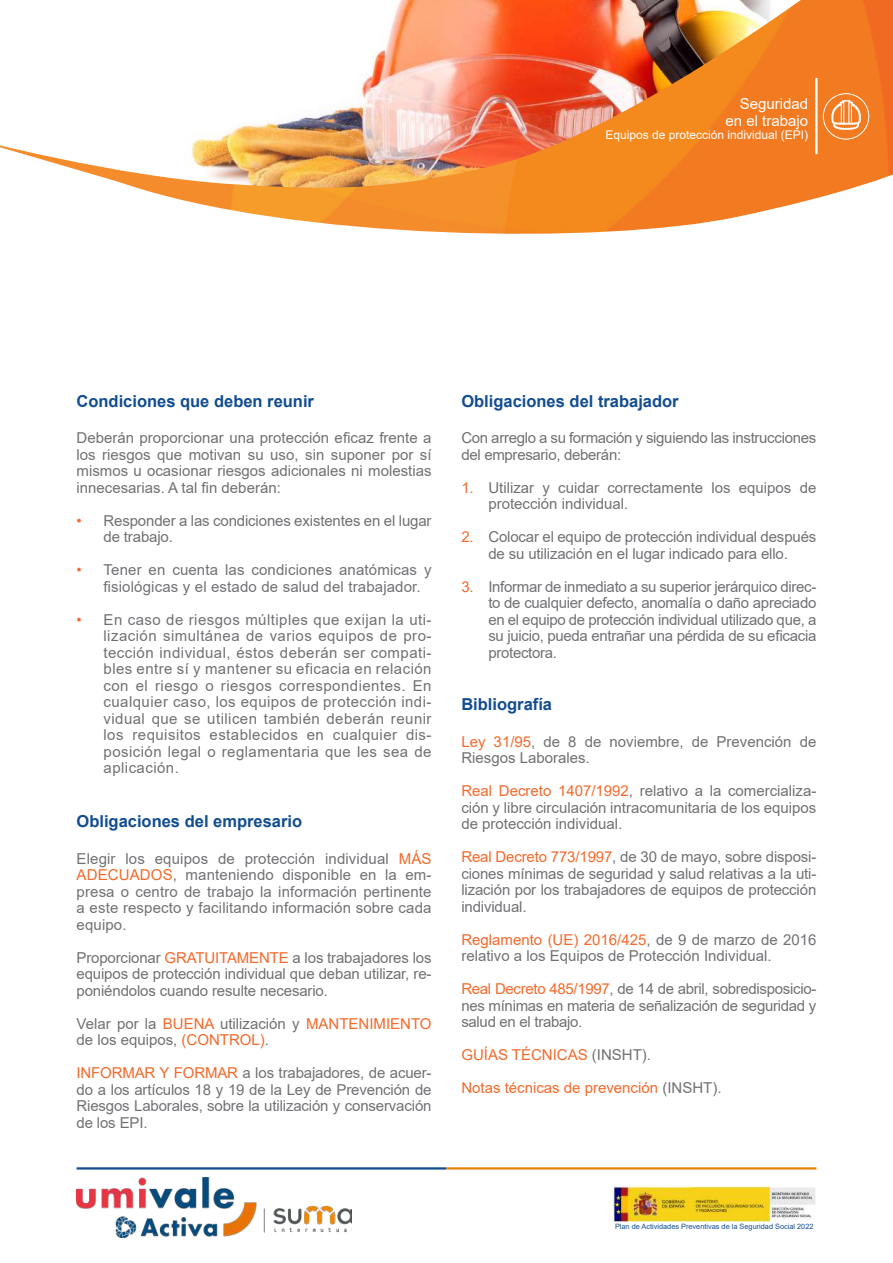
<style>
.page{position:relative;width:893px;height:1263px;background:#fff}
.page>*{position:absolute;margin:0;border:0;box-sizing:border-box;transform-origin:0 0}
.t1{font:700 16.5px "Arial";color:#124d91}
.t2{font:15px/16.5px "Arial";color:#717074;text-align:justify}
.t3{font:15px/16.5px "Arial";letter-spacing:-.02em;color:#717074}
.t4{font:15px "Arial";color:#f26a2c}
.t5{font:15px/16.5px "Arial";color:#fff;text-align:right}
.t6{font:12px "Arial";color:#fff}
.t7{font:7.35px "Arial";color:#124d91}
.s1{color:#f26a2c}
.s2{color:#717074}
</style>
<div class="page">
<img style="left:614px;top:1185px;width:202px;height:36px">
<hr style="left:77px;top:1167px;width:369px;height:2px;background:#124d91">
<hr style="left:446px;top:1167px;width:370px;height:2px;background:#e78208">
<img style="left:77px;top:1178px;width:275px;height:59px">
<img style="left:0;top:0;width:893px;height:234px">
<hr style="left:815px;top:78px;width:2px;height:76px;background:#fff">
<svg style="left:831px;top:100px;width:30px;height:30px"></svg>
<div style="left:823px;top:93px;width:46px;height:47px;border:1px solid #fff;border-radius:50%"></div>
<p class="t5" style="left:726px;top:96px;width:84px">Seguridad en el trabajo</p>
<p class="t6" style="left:605px;top:127px;width:204px">Equipos de protección individual (EPI)</p>
<p class="t1" style="left:77px;top:390px;width:239px">Condiciones que deben reunir</p>
<p class="t2" style="left:77px;top:430px;width:357px">Deberán proporcionar una protección eficaz frente a los riesgos que motivan su uso, sin suponer por sí mismos u ocasionar riesgos adicionales ni molestias innecesarias. A tal fin deberán:</p>
<p class="t2" style="left:104px;top:512px;width:329px;text-indent:-27px"><span class="s1">•</span> Responder a las condiciones existentes en el lugar de trabajo.</p>
<p class="t2" style="left:104px;top:562px;width:330px;text-indent:-27px"><span class="s1">•</span> Tener en cuenta las condiciones anatómicas y fisiológicas y el estado de salud del trabajador.</p>
<p class="t2" style="left:104px;top:611px;width:330px;text-indent:-27px"><span class="s1">•</span> En caso de riesgos múltiples que exijan la uti&shy;lización simultánea de varios equipos de pro&shy;tección individual, éstos deberán ser compati&shy;bles entre sí y mantener su eficacia en relación con el riesgo o riesgos correspondientes. En cualquier caso, los equipos de protección indi&shy;vidual que se utilicen también deberán reunir los requisitos establecidos en cualquier dis&shy;posición legal o reglamentaria que les sea de aplicación.</p>
<p class="t1" style="left:77px;top:810px;width:227px">Obligaciones del empresario</p>
<p class="t2" style="left:77px;top:850px;width:357px">Elegir los equipos de protección individual <span class="s1">MÁS ADECUADOS</span>, manteniendo disponible en la em&shy;presa o centro de trabajo la información pertinente a este respecto y facilitando información sobre cada equipo.</p>
<p class="t2" style="left:77px;top:949px;width:357px">Proporcionar <span class="s1">GRATUITAMENTE</span> a los trabajadores los equipos de protección individual que deban utilizar, re&shy;poniéndolos cuando resulte necesario.</p>
<p class="t2" style="left:77px;top:1015px;width:357px">Velar por la <span class="s1">BUENA</span> utilización y <span class="s1">MANTENIMIENTO </span>de los equipos, <span class="s1">(CONTROL)</span>.</p>
<p class="t2" style="left:77px;top:1064px;width:357px"><span class="s1">INFORMAR Y FORMAR</span> a los trabajadores, de acuer&shy;do a los artículos 18 y 19 de la Ley de Prevención de Riesgos Laborales, sobre la utilización y conservación de los EPI.</p>
<p class="t1" style="left:461px;top:390px;width:219px">Obligaciones del trabajador</p>
<p class="t3" style="left:461px;top:430px;width:356px">Con arreglo a su formación y siguiendo las instrucciones del empresario, deberán:</p>
<p class="t2" style="left:488px;top:479px;width:330px;text-indent:-27px"><span class="s1">1.</span> Utilizar y cuidar correctamente los equipos de protección individual.</p>
<p class="t2" style="left:461px;top:529px;width:356px;text-align:center"><span class="s1">2.</span> Colocar el equipo de protección individual después de su utilización en el lugar indicado para ello.</p>
<p class="t2" style="left:488px;top:578px;width:330px;text-indent:-27px"><span class="s1">3.</span> Informar de inmediato a su superior jerárquico direc&shy;to de cualquier defecto, anomalía o daño apreciado en el equipo de protección individual utilizado que, a su juicio, pueda entrañar una pérdida de su eficacia protectora.</p>
<p class="t1" style="left:461px;top:693px;width:92px">Bibliografía</p>
<p class="t2" style="left:461px;top:733px;width:356px"><span class="s1">Ley 31/95</span>, de 8 de noviembre, de Prevención de<br>Riesgos Laborales.</p>
<p class="t2" style="left:461px;top:782px;width:357px"><span class="s1">Real Decreto 1407/1992</span>, relativo a la comercializa&shy;ción y libre circulación intracomunitaria de los equipos de protección individual.</p>
<p class="t2" style="left:461px;top:848px;width:357px"><span class="s1">Real Decreto 773/1997</span>, de 30 de mayo, sobre disposi&shy;ciones mínimas de seguridad y salud relativas a la uti&shy;lización por los trabajadores de equipos de protección individual.</p>
<p class="t2" style="left:461px;top:931px;width:357px"><span class="s1">Reglamento (UE) 2016/425</span>, de 9 de marzo de 2016 relativo a los Equipos de Protección Individual.</p>
<p class="t2" style="left:461px;top:980px;width:357px"><span class="s1">Real Decreto 485/1997</span>, de 14 de abril, sobredisposicio&shy;nes mínimas en materia de señalización de seguridad y salud en el trabajo.</p>
<p class="t4" style="left:461px;top:1045px;width:191px">GUÍAS TÉCNICAS <span class="s2">(INSHT).</span></p>
<p class="t4" style="left:461px;top:1078px;width:262px">Notas técnicas de prevención <span class="s2">(INSHT).</span></p>
<p class="t7" style="left:615px;top:1221px;width:200px">Plan de Actividades Preventivas de la Seguridad Social 2022</p>
</div>
